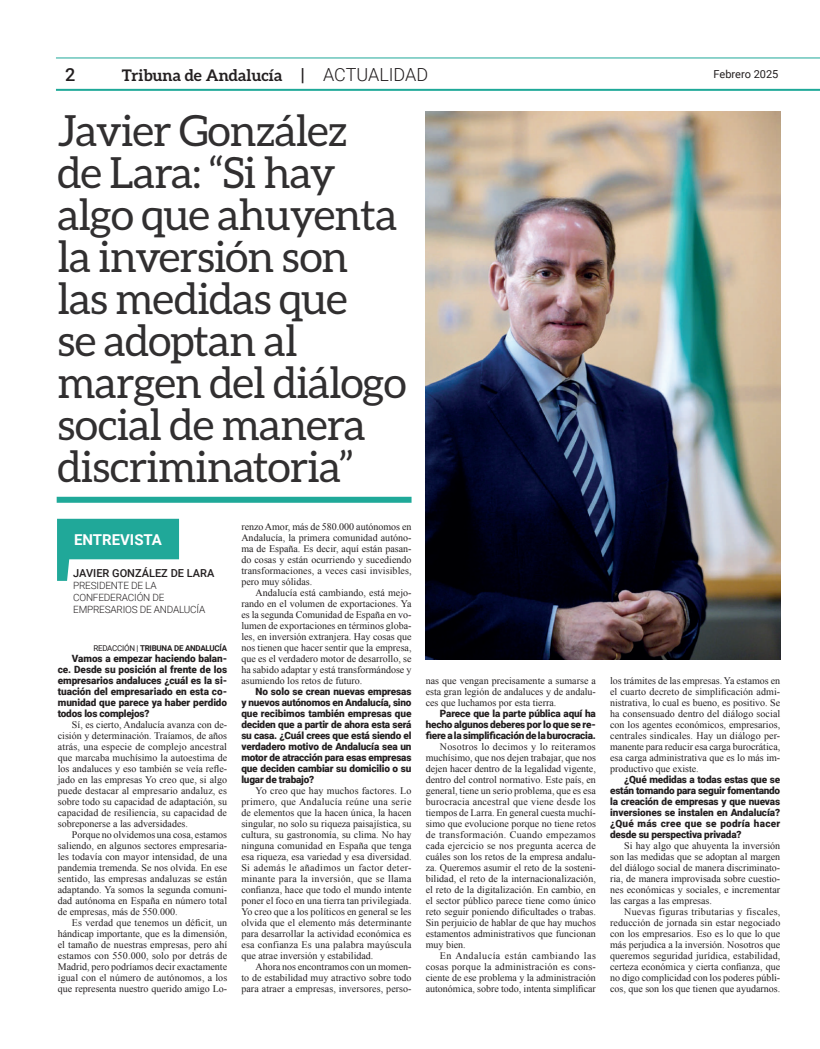
<style>
.page{position:relative;width:820px;height:1049px;background:#fff}
.page>*{position:absolute;margin:0;border:0;box-sizing:border-box;transform-origin:0 0}
.t1{font:43px/42px "Aleo";letter-spacing:-.02em;color:#312f30}
.t2{font:500 18px "Roboto";color:#231f20}
.t3{font:700 16px "Aleo";color:#231f20}
.t4{font:700 15px "Roboto";color:#fff}
.t5{font:500 11px "Roboto";color:#231f20}
.t6{font:11px "Roboto";color:#231f20}
.t7{font:10px/11px "Times New Roman";color:#231f20;text-align:justify}
.t8{font:900 10px/11px "Roboto";letter-spacing:-.02em;color:#231f20;text-align:justify}
.t9{font:300 10px/12px "Roboto";letter-spacing:-.02em;color:#231f20}
.t10{font:700 8px "Roboto";letter-spacing:-.03em;color:#231f20}
.s1{font-family:"Roboto";font-weight:500;font-size:18px}
.s2{font-family:"Roboto";font-weight:300;font-size:18px}
.s3{font-weight:400}
</style>
<div class="page">
<hr style="left:56px;top:89px;width:763px;height:2px;background:#1fa999">
<hr style="left:56px;top:58px;width:763px;height:1px;background:#1fa999">
<div style="left:57px;top:497px;width:354px;height:6px;background:#1fa999"></div>
<svg style="left:57px;top:519px;width:122px;height:62px"></svg>
<img style="left:425px;top:111px;width:355px;height:548px">
<h2 class="t2" style="left:65px;top:62px;width:12px">2</h2>
<h3 class="t3" style="left:122px;top:66px;width:308px">Tribuna de Andalucía <span class="s1">|</span> <span class="s2">ACTUALIDAD</span></h3>
<p class="t6" style="left:713px;top:67px;width:66px">Febrero 2025</p>
<h1 class="t1" style="left:57px;top:109px;width:350px">Javier González<br>de Lara: “Si hay algo que ahuyenta la inversión son las medidas que<br>se adoptan al margen del diálogo social de manera discriminatoria”</h1>
<h3 class="t4" style="left:74px;top:529px;width:90px">ENTREVISTA</h3>
<p class="t5" style="left:73px;top:566px;width:143px">JAVIER GONZÁLEZ DE LARA</p>
<p class="t9" style="left:73px;top:579px;width:134px">PRESIDENTE DE LA<br>CONFEDERACIÓN DE<br>EMPRESARIOS DE ANDALUCÍA</p>
<p class="t10" style="left:93px;top:642px;width:135px"><span class="s3">REDACCIÓN |</span> TRIBUNA DE ANDALUCÍA</p>
<p class="t8" style="left:58px;top:652px;width:171px;text-indent:14px">Vamos a empezar haciendo balan&shy;ce. Desde su posición al frente de los empresarios andaluces ¿cuál es la si&shy;tuación del empresariado en esta co&shy;munidad que parece ya haber perdido todos los complejos?</p>
<p class="t7" style="left:58px;top:719px;width:171px;text-indent:14px">Sí, es cierto, Andalucía avanza con de&shy;cisión y determinación. Traíamos, de años atrás, una especie de complejo ancestral que marcaba muchísimo la autoestima de los andaluces y eso también se veía refle&shy;jado en las empresas Yo creo que, si algo puede destacar al empresario andaluz, es sobre todo su capacidad de adaptación, su capacidad de resiliencia, su capacidad de sobreponerse a las adversidades.</p>
<p class="t7" style="left:58px;top:829px;width:171px;text-indent:14px">Porque no olvidemos una cosa, estamos saliendo, en algunos sectores empresaria&shy;les todavía con mayor intensidad, de una pandemia tremenda. Se nos olvida. En ese sentido, las empresas andaluzas se están adaptando. Ya somos la segunda comuni&shy;dad autónoma en España en número total de empresas, más de 550.000.</p>
<p class="t7" style="left:58px;top:917px;width:171px;text-indent:14px">Es verdad que tenemos un déficit, un hándicap importante, que es la dimensión, el tamaño de nuestras empresas, pero ahí estamos con 550.000, solo por detrás de Madrid, pero podríamos decir exactamente igual con el número de autónomos, a los que representa nuestro querido amigo Lo-</p>
<p class="t7" style="left:241px;top:521px;width:172px">renzo Amor, más de 580.000 autónomos en Andalucía, la primera comunidad autóno&shy;ma de España. Es decir, aquí están pasan&shy;do cosas y están ocurriendo y sucediendo transformaciones, a veces casi invisibles, pero muy sólidas.</p>
<p class="t7" style="left:241px;top:587px;width:172px;text-indent:14px">Andalucía está cambiando, está mejo&shy;rando en el volumen de exportaciones. Ya es la segunda Comunidad de España en vo&shy;lumen de exportaciones en términos globa&shy;les, en inversión extranjera. Hay cosas que nos tienen que hacer sentir que la empresa, que es el verdadero motor de desarrollo, se ha sabido adaptar y está transformándose y asumiendo los retos de futuro.</p>
<p class="t8" style="left:241px;top:685px;width:172px;text-indent:14px">No solo se crean nuevas empresas y nuevos autónomos en Andalucía, sino que recibimos también empresas que deciden que a partir de ahora esta será su casa. ¿Cuál crees que está siendo el verdadero motivo de Andalucía sea un motor de atracción para esas empresas que deciden cambiar su domicilio o su lugar de trabajo?</p>
<p class="t7" style="left:241px;top:785px;width:172px;text-indent:14px">Yo creo que hay muchos factores. Lo primero, que Andalucía reúne una serie de elementos que la hacen única, la hacen singular, no solo su riqueza paisajística, su cultura, su gastronomía, su clima. No hay ninguna comunidad en España que tenga esa riqueza, esa variedad y esa diversidad.<br>Si además le añadimos un factor deter&shy;minante para la inversión, que se llama confianza, hace que todo el mundo intente poner el foco en una tierra tan privilegiada.<br>Yo creo que a los políticos en general se les olvida que el elemento más determinante para desarrollar la actividad económica es esa confianza Es una palabra mayúscula que atrae inversión y estabilidad.</p>
<p class="t7" style="left:241px;top:961px;width:172px;text-indent:14px">Ahora nos encontramos con un momen&shy;to de estabilidad muy atractivo sobre todo para atraer a empresas, inversores, perso-</p>
<p class="t7" style="left:425px;top:675px;width:172px">nas que vengan precisamente a sumarse a esta gran legión de andaluces y de andalu&shy;ces que luchamos por esta tierra.</p>
<p class="t8" style="left:425px;top:707px;width:172px;text-indent:14px">Parece que la parte pública aquí ha hecho algunos deberes por lo que se re&shy;fiere a la simplificación de la burocracia.</p>
<p class="t7" style="left:425px;top:741px;width:172px;text-indent:14px">Nosotros lo decimos y lo reiteramos muchísimo, que nos dejen trabajar, que nos dejen hacer dentro de la legalidad vigente, dentro del control normativo. Este país, en general, tiene un serio problema, que es esa burocracia ancestral que viene desde los tiempos de Larra. En general cuesta muchí&shy;simo que evolucione porque no tiene retos de transformación. Cuando empezamos cada ejercicio se nos pregunta acerca de cuáles son los retos de la empresa andalu&shy;za. Queremos asumir el reto de la sosteni&shy;bilidad, el reto de la internacionalización, el reto de la digitalización. En cambio, en el sector público parece tiene como único reto seguir poniendo dificultades o trabas.<br>Sin perjuicio de hablar de que hay muchos estamentos administrativos que funcionan muy bien.</p>
<p class="t7" style="left:425px;top:950px;width:172px;text-indent:14px">En Andalucía están cambiando las cosas porque la administración es cons&shy;ciente de ese problema y la administración autonómica, sobre todo, intenta simplificar</p>
<p class="t7" style="left:610px;top:675px;width:172px">los trámites de las empresas. Ya estamos en el cuarto decreto de simplificación admi&shy;nistrativa, lo cual es bueno, es positivo. Se ha consensuado dentro del diálogo social con los agentes económicos, empresarios, centrales sindicales. Hay un diálogo per&shy;manente para reducir esa carga burocrática, esa carga administrativa que es lo más im&shy;productivo que existe.</p>
<p class="t8" style="left:610px;top:773px;width:172px;text-indent:14px">¿Qué medidas a todas estas que se están tomando para seguir fomentando la creación de empresas y que nuevas inversiones se instalen en Andalucía? ¿Qué más cree que se podría hacer desde su perspectiva privada?</p>
<p class="t7" style="left:610px;top:840px;width:172px;text-indent:14px">Si hay algo que ahuyenta la inversión son las medidas que se adoptan al margen del diálogo social de manera discriminato&shy;ria, de manera improvisada sobre cuestio&shy;nes económicas y sociales, e incrementar las cargas a las empresas.</p>
<p class="t7" style="left:610px;top:906px;width:172px;text-indent:14px">Nuevas figuras tributarias y fiscales, reducción de jornada sin estar negociado con los empresarios. Eso es lo que lo que más perjudica a la inversión. Nosotros que queremos seguridad jurídica, estabilidad, certeza económica y cierta confianza, que no digo complicidad con los poderes públi&shy;cos, que son los que tienen que ayudarnos.</p>
</div>
